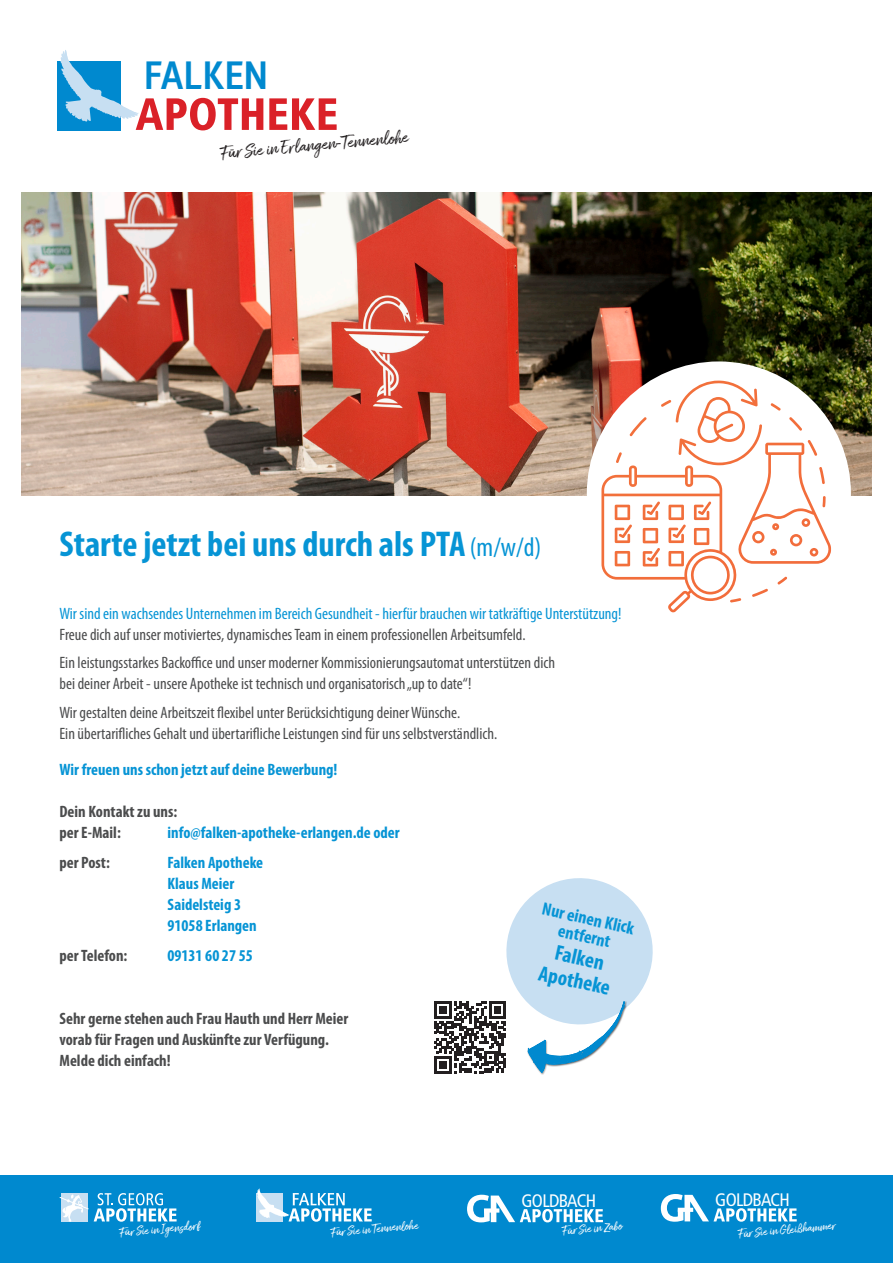
<style>
.page{position:relative;width:893px;height:1263px;background:#fff}
.page>*{position:absolute;margin:0;border:0;box-sizing:border-box;transform-origin:0 0}
.t1{font:500 41.25px "Hedley New";letter-spacing:-.02em;color:#0089cf;scale:.93 1}
.t2{font:700 condensed 36px "Myriad Pro";color:#0694d5}
.t3{font:700 condensed 21.75px/23.4px "Myriad Pro";color:#0694d5;text-align:center}
.t4{font:condensed 18.15px "Frutiger";letter-spacing:-.035em;color:#fff}
.t5{font:18px "Amithen";color:#231f20}
.t6{font:700 condensed 18px/18px "Myriad Pro";color:#0694d5;text-align:center}
.t7{font:condensed 16.5px/28.5px "Myriad Pro";color:#4b4c4d}
.t8{font:700 condensed 16.5px/21px "Myriad Pro";color:#4b4c4d}
.t9{font:700 condensed 16.5px/21px "Myriad Pro";color:#0694d5}
.t10{font:condensed 16.5px "Myriad Pro";color:#0694d5}
.t11{font:12.45px "Amithen";color:#fff}
.s1{font-weight:400;font-size:27px}
</style>
<div class="page">
<img style="left:21px;top:192px;width:851px;height:303px">
<div style="left:587px;top:361px;width:264px;height:265px;background:#fff;border-radius:50%"></div>
<svg style="left:601px;top:381px;width:230px;height:231px"></svg>
<div style="left:0;top:1175px;width:893px;height:88px;background:#0089cf"></div>
<svg style="left:467px;top:1195px;width:136px;height:27px"></svg>
<svg style="left:661px;top:1194px;width:136px;height:28px"></svg>
<div style="left:256px;top:1193px;width:26px;height:29px;background:#c7dff2"></div>
<svg style="left:257px;top:1188px;width:115px;height:34px"></svg>
<svg style="left:59px;top:1193px;width:118px;height:29px"></svg>
<svg style="left:434px;top:878px;width:219px;height:197px"></svg>
<div style="left:57px;top:61px;width:64px;height:69px;background:#0089cf"></div>
<svg style="left:269px;top:98px;width:68px;height:32px"></svg>
<svg style="left:60px;top:50px;width:203px;height:80px"></svg>
<h1 class="t1" style="left:144px;top:52px;width:136px">FALKEN</h1>
<p class="t5" style="left:219px;top:142px;width:191px;rotate:-5deg">Für Sie in Erlangen-Tennenlohe</p>
<h2 class="t2" style="left:60px;top:521px;width:483px">Starte jetzt bei uns durch als PTA <span class="s1">(m/w/d)</span></h2>
<p class="t10" style="left:60px;top:603px;width:563px">Wir sind ein wachsendes Unternehmen im Bereich Gesundheit - hierfür brauchen wir tatkräftige Unterstützung!</p>
<p class="t7" style="left:60px;top:620px;width:497px">Freue dich auf unser motiviertes, dynamisches Team in einem professionellen Arbeitsumfeld.<br>Ein leistungsstarkes Backoffice und unser moderner Kommissionierungsautomat unterstützen dich</p>
<p class="t7" style="left:60px;top:669px;width:413px">bei deiner Arbeit - unsere Apotheke ist technisch und organisatorisch „up to date“!<br>Wir gestalten deine Arbeitszeit flexibel unter Berücksichtigung deiner Wünsche.</p>
<p class="t7" style="left:60px;top:719px;width:439px">Ein übertarifliches Gehalt und übertarifliche Leistungen sind für uns selbstverständlich.</p>
<p class="t9" style="left:60px;top:758px;width:279px">Wir freuen uns schon jetzt auf deine Bewerbung!</p>
<p class="t8" style="left:60px;top:800px;width:119px">Dein Kontakt zu uns: per E-Mail:</p>
<p class="t9" style="left:168px;top:821px;width:234px">info@falken-apotheke-erlangen.de oder</p>
<p class="t8" style="left:60px;top:851px;width:52px">per Post:</p>
<p class="t9" style="left:168px;top:851px;width:97px">Falken Apotheke<br>Klaus Meier<br>Saidelsteig 3<br>91058 Erlangen</p>
<p class="t8" style="left:60px;top:944px;width:69px">per Telefon:</p>
<p class="t9" style="left:168px;top:944px;width:87px">09131 60 27 55</p>
<p class="t8" style="left:60px;top:1007px;width:290px">Sehr gerne stehen auch Frau Hauth und Herr Meier vorab für Fragen und Auskünfte zur Verfügung.<br>Melde dich einfach!</p>
<p class="t11" style="left:119px;top:1225px;width:83px;rotate:-5deg">Für Sie in Igensdorf</p>
<p class="t11" style="left:330px;top:1225px;width:90px;rotate:-5deg">Für Sie in Tennenlohe</p>
<p class="t6" style="left:545px;top:899px;width:95px;rotate:13deg">Nur einen Klick entfernt</p>
<h3 class="t3" style="left:546px;top:938px;width:74px;rotate:12deg">Falken<br>Apotheke</h3>
<p class="t4" style="left:715px;top:1189px;width:76px">GOLDBACH</p>
<p class="t4" style="left:521px;top:1190px;width:76px">GOLDBACH</p>
<p class="t11" style="left:561px;top:1224px;width:62px;rotate:-5deg">Für Sie in Zabo</p>
<p class="t11" style="left:737px;top:1226px;width:100px;rotate:-5deg">Für Sie in Gleißhammer</p>
</div>
